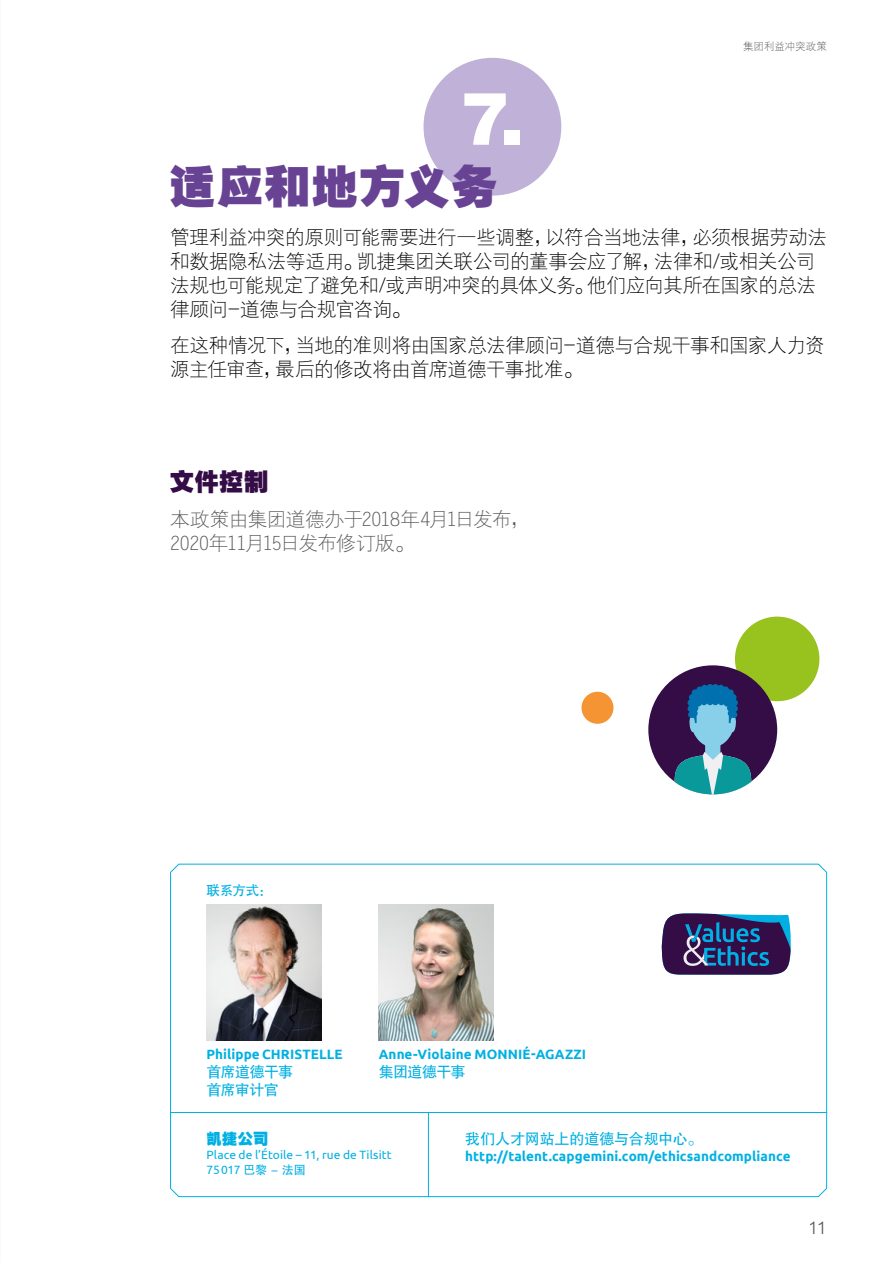
<style>
.page{position:relative;width:893px;height:1263px;background:#fff}
.page>*{position:absolute;margin:0;border:0;box-sizing:border-box;transform-origin:0 0}
.t1{font:72.9px "FZCCHJW GB1 0";color:#fff}
.t2{font:45px "FZCCHJW GB1 0";letter-spacing:.045em;color:#684394}
.t3{font:24px "FZCCHJW GB1 0";color:#340c46}
.t4{font:19.5px/24px "FZXDXJW GB1 0";letter-spacing:-.02em;color:#000}
.t5{font:19.5px/24px "FZXDXJW GB1 0";letter-spacing:-.025em;color:#575756}
.t6{font:300 18px "Ubuntu";color:#575756}
.t7{font:15px "FZHTJW GB1 0";letter-spacing:-.025em;color:#00b0e3}
.t8{font:15px "FZCCHJW GB1 0";color:#00b0e3}
.t9{font:700 13.5px "Ubuntu";letter-spacing:.005em;color:#00b0e3}
.t10{font:13.5px "FZHTJW GB1 0";color:#00b0e3}
.t11{font:12px/15px "Ubuntu";letter-spacing:.005em;color:#00b0e3}
.t12{font:10.5px "FZXDXJW GB1 0";letter-spacing:-.005em;color:#575756}
.s1{font-family:"FZHTJW GB1 0"}
</style>
<div class="page">
<div style="left:735px;top:617px;width:84px;height:84px;background:#98c21d;border-radius:50%"></div>
<div style="left:648px;top:665px;width:129px;height:129px;background:#340c46;border-radius:50%"></div>
<svg style="left:675px;top:684px;width:76px;height:110px"></svg>
<div style="left:581px;top:692px;width:32px;height:32px;background:#f49432;border-radius:50%"></div>
<div style="left:423px;top:58px;width:138px;height:138px;background:#bfb1d7;border-radius:50%"></div>
<hr style="left:170px;top:1112px;width:657px;height:1px;background:#00b0e3">
<img style="left:207px;top:904px;width:114px;height:136px">
<img style="left:379px;top:904px;width:115px;height:136px">
<hr style="left:428px;top:1112px;width:1px;height:85px;background:#00b0e3">
<svg style="left:661px;top:913px;width:130px;height:62px;background:#3b4074"></svg>
<p class="t1" style="left:460px;top:79px;width:66px">7.</p>
<p class="t12" style="left:743px;top:41px;width:85px">集团利益冲突政策</p>
<p class="t2" style="left:170px;top:162px;width:328px">适应和地方义务</p>
<p class="t4" style="left:170px;top:225px;width:658px">管理利益冲突的原则可能需要进行一些调整，以符合当地法律，必须根据劳动法和数据隐私法等适用。凯捷集团关联公司的董事会应了解，法律和/或相关公司法规也可能规定了避免和/或声明冲突的具体义务。他们应向其所在国家的总法律顾问-道德与合规官咨询。</p>
<p class="t4" style="left:170px;top:334px;width:656px">在这种情况下，当地的准则将由国家总法律顾问-道德与合规干事和国家人力资源主任审查，最后的修改将由首席道德干事批准。</p>
<p class="t3" style="left:170px;top:468px;width:100px">文件控制</p>
<p class="t5" style="left:170px;top:508px;width:360px">本政策由集团道德办于2018年4月1日发布，<br>2020年11月15日发布修订版。</p>
<p class="t10" style="left:207px;top:882px;width:67px">联系方式：</p>
<p class="t9" style="left:207px;top:1046px;width:138px">Philippe CHRISTELLE</p>
<p class="t7" style="left:207px;top:1064px;width:88px">首席道德干事</p>
<p class="t7" style="left:207px;top:1082px;width:74px">首席审计官</p>
<p class="t9" style="left:379px;top:1046px;width:209px">Anne-Violaine MONNIÉ-AGAZZI</p>
<p class="t7" style="left:379px;top:1064px;width:88px">集团道德干事</p>
<p class="t8" style="left:207px;top:1131px;width:63px">凯捷公司</p>
<p class="t11" style="left:207px;top:1147px;width:186px">Place de l’Étoile – 11, rue de Tilsitt<br>75017 <span class="s1">巴黎 - 法国</span></p>
<p class="t7" style="left:465px;top:1130px;width:239px">我们人才网站上的道德与合规中心。</p>
<p class="t9" style="left:465px;top:1147px;width:327px">http://talent.capgemini.com/ethicsandcompliance</p>
<p class="t6" style="left:809px;top:1217px;width:20px">11</p>
</div>
